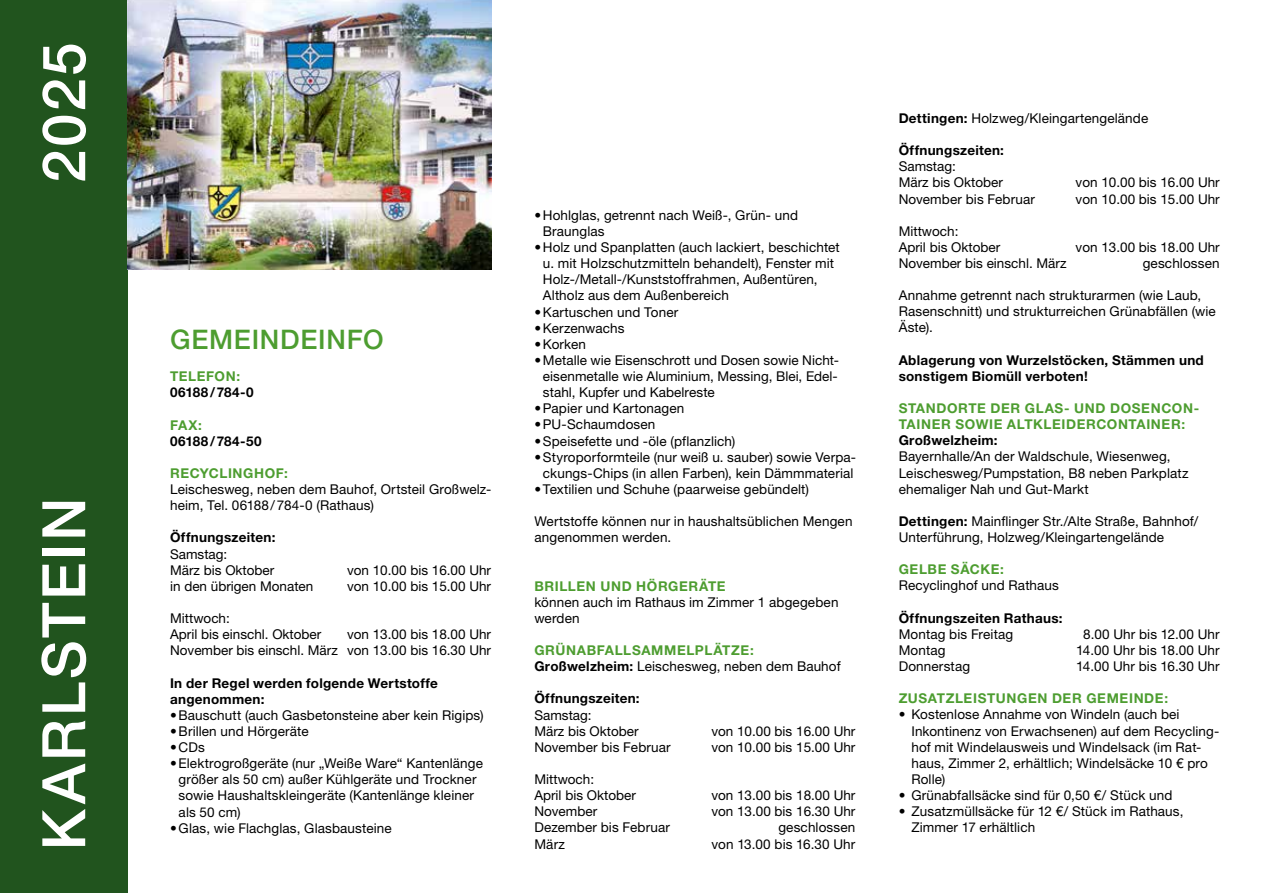
<style>
.page{position:relative;width:1263px;height:893px;background:#fff}
.page>*{position:absolute;margin:0;border:0;box-sizing:border-box;transform-origin:0 0}
.t1{font:500 60px "Helvetica Neue LT Pro";letter-spacing:.04em;color:#fff}
.t2{font:500 27px "Helvetica Neue LT Pro";letter-spacing:.03em;color:#4d9d30}
.t3{font:13.5px/16px "Helvetica Neue LT Pro";letter-spacing:.01em;color:#000}
.t4{font:700 13.5px/16px "Helvetica Neue LT Pro";letter-spacing:.02em;color:#000}
.t5{font:700 13.5px/16px "Helvetica Neue LT Pro";letter-spacing:.045em;color:#4d9d30}
.s1{font-weight:500}
.s2{font-weight:700;color:#4d9d30}
.s3{font-weight:700}
</style>
<div class="page">
<div style="left:0;top:0;width:128px;height:893px;background:#21541e"></div>
<img style="left:128px;top:0;width:364px;height:270px">
<h1 class="t1" style="left:28px;top:183px;width:142px;rotate:-90deg">2025</h1>
<h1 class="t1" style="left:28px;top:850px;width:354px;rotate:-90deg">KARLSTEIN</h1>
<h2 class="t2" style="left:170px;top:323px;width:215px">GEMEINDEINFO</h2>
<p class="t5" style="left:170px;top:368px;width:72px">TELEFON:</p>
<p class="t4" style="left:170px;top:384px;width:85px">06188/784-0</p>
<p class="t5" style="left:170px;top:416px;width:33px">FAX:</p>
<p class="t4" style="left:170px;top:433px;width:93px">06188/784-50</p>
<p class="t5" style="left:170px;top:465px;width:119px">RECYCLINGHOF:</p>
<p class="t3" style="left:170px;top:481px;width:323px">Leischesweg, neben dem Bauhof, Ortsteil Großwelz&shy;heim, Tel. 06188/784-0 (Rathaus)</p>
<p class="t4" style="left:170px;top:529px;width:107px">Öffnungszeiten:</p>
<p class="t3" style="left:170px;top:545px;width:106px">Samstag:<br>März bis Oktober</p>
<p class="t3" style="left:347px;top:561px;width:146px">von 10.00 bis 16.00 Uhr</p>
<p class="t3" style="left:170px;top:578px;width:145px">in den übrigen Monaten</p>
<p class="t3" style="left:347px;top:578px;width:146px">von 10.00 bis 15.00 Uhr</p>
<p class="t3" style="left:170px;top:610px;width:153px">Mittwoch:<br>April bis einschl. Oktober</p>
<p class="t3" style="left:170px;top:626px;width:323px;text-align:right">von 13.00 bis 18.00 Uhr<br>November bis einschl. März von 13.00 bis 16.30 Uhr</p>
<p class="t4" style="left:170px;top:674px;width:269px">In der Regel werden folgende Wertstoffe angenommen:</p>
<p class="t3" style="left:170px;top:707px;width:315px"><span class="s1">•</span>Bauschutt (auch Gasbetonsteine aber kein Rigips)</p>
<p class="t3" style="left:170px;top:723px;width:140px"><span class="s1">•</span>Brillen und Hörgeräte</p>
<p class="t3" style="left:170px;top:739px;width:36px"><span class="s1">•</span>CDs</p>
<p class="t3" style="left:179px;top:755px;width:306px;text-indent:-9px"><span class="s1">•</span>Elektrogroßgeräte (nur „Weiße Ware“ Kantenlänge größer als 50 cm) außer Kühlgeräte und Trockner sowie Haushaltskleingeräte (Kantenlänge kleiner als 50 cm)</p>
<p class="t3" style="left:170px;top:819px;width:223px"><span class="s1">•</span>Glas, wie Flachglas, Glasbausteine</p>
<p class="t3" style="left:543px;top:207px;width:257px;text-indent:-9px"><span class="s1">•</span>Hohlglas, getrennt nach Weiß-, Grün- und<br>Braunglas</p>
<p class="t3" style="left:543px;top:239px;width:298px;text-indent:-9px"><span class="s1">•</span>Holz und Spanplatten (auch lackiert, beschichtet u. mit Holzschutzmitteln behandelt), Fenster mit Holz-/Metall-/Kunststoffrahmen, Außentüren, Altholz aus dem Außenbereich</p>
<p class="t3" style="left:534px;top:303px;width:145px"><span class="s1">•</span>Kartuschen und Toner</p>
<p class="t3" style="left:534px;top:319px;width:92px"><span class="s1">•</span>Kerzenwachs</p>
<p class="t3" style="left:534px;top:336px;width:53px"><span class="s1">•</span>Korken</p>
<p class="t3" style="left:543px;top:352px;width:298px;text-align:justify;text-indent:-9px"><span class="s1">•</span>Metalle wie Eisenschrott und Dosen sowie Nicht&shy;eisenmetalle wie Aluminium, Messing, Blei, Edel&shy;stahl, Kupfer und Kabelreste</p>
<p class="t3" style="left:534px;top:400px;width:151px"><span class="s1">•</span>Papier und Kartonagen</p>
<p class="t3" style="left:534px;top:416px;width:122px"><span class="s1">•</span>PU-Schaumdosen</p>
<p class="t3" style="left:534px;top:432px;width:202px"><span class="s1">•</span>Speisefette und -öle (pflanzlich)</p>
<p class="t3" style="left:534px;top:448px;width:323px;text-align:center"><span class="s1">•</span>Styroporformteile (nur weiß u. sauber) sowie Verpa&shy;ckungs-Chips (in allen Farben), kein Dämmmaterial</p>
<p class="t3" style="left:534px;top:481px;width:276px"><span class="s1">•</span>Textilien und Schuhe (paarweise gebündelt)</p>
<p class="t3" style="left:534px;top:513px;width:320px">Wertstoffe können nur in haushaltsüblichen Mengen angenommen werden.</p>
<p class="t5" style="left:534px;top:577px;width:193px">BRILLEN UND HÖRGERÄTE</p>
<p class="t3" style="left:534px;top:594px;width:306px">können auch im Rathaus im Zimmer 1 abgegeben werden</p>
<p class="t3" style="left:534px;top:642px;width:308px"><span class="s2">GRÜNABFALLSAMMELPLÄTZE:<br></span><span class="s3">Großwelzheim:</span> Leischesweg, neben dem Bauhof</p>
<p class="t4" style="left:534px;top:690px;width:107px">Öffnungszeiten:</p>
<p class="t3" style="left:534px;top:706px;width:106px">Samstag:<br>März bis Oktober</p>
<p class="t3" style="left:711px;top:723px;width:146px">von 10.00 bis 16.00 Uhr</p>
<p class="t3" style="left:534px;top:739px;width:138px">November bis Februar</p>
<p class="t3" style="left:711px;top:739px;width:146px">von 10.00 bis 15.00 Uhr</p>
<p class="t3" style="left:534px;top:771px;width:103px">Mittwoch:<br>April bis Oktober</p>
<p class="t3" style="left:711px;top:787px;width:146px">von 13.00 bis 18.00 Uhr</p>
<p class="t3" style="left:534px;top:803px;width:64px">November</p>
<p class="t3" style="left:711px;top:803px;width:146px">von 13.00 bis 16.30 Uhr</p>
<p class="t3" style="left:534px;top:819px;width:137px">Dezember bis Februar</p>
<p class="t3" style="left:778px;top:819px;width:79px">geschlossen</p>
<p class="t3" style="left:534px;top:835px;width:32px">März</p>
<p class="t3" style="left:712px;top:835px;width:145px">von 13.00 bis 16.30 Uhr</p>
<p class="t3" style="left:899px;top:110px;width:251px"><span class="s3">Dettingen:</span> Holzweg/Kleingartengelände</p>
<p class="t4" style="left:899px;top:142px;width:107px">Öffnungszeiten:</p>
<p class="t3" style="left:899px;top:158px;width:106px">Samstag:<br>März bis Oktober</p>
<p class="t3" style="left:1076px;top:174px;width:146px">von 10.00 bis 16.00 Uhr</p>
<p class="t3" style="left:899px;top:190px;width:138px">November bis Februar</p>
<p class="t3" style="left:1076px;top:190px;width:146px">von 10.00 bis 15.00 Uhr</p>
<p class="t3" style="left:899px;top:223px;width:103px">Mittwoch:<br>April bis Oktober</p>
<p class="t3" style="left:1076px;top:239px;width:146px">von 13.00 bis 18.00 Uhr</p>
<p class="t3" style="left:899px;top:255px;width:169px">November bis einschl. März</p>
<p class="t3" style="left:1143px;top:255px;width:79px">geschlossen</p>
<p class="t3" style="left:899px;top:287px;width:319px">Annahme getrennt nach strukturarmen (wie Laub,<br>Rasenschnitt) und strukturreichen Grünabfällen (wie<br>Äste).</p>
<p class="t4" style="left:899px;top:352px;width:307px">Ablagerung von Wurzelstöcken, Stämmen und sonstigem Biomüll verboten!</p>
<p class="t5" style="left:899px;top:400px;width:302px">STANDORTE DER GLAS- UND DOSENCON-<br>TAINER SOWIE ALTKLEIDERCONTAINER:</p>
<p class="t4" style="left:899px;top:432px;width:100px">Großwelzheim:</p>
<p class="t3" style="left:899px;top:448px;width:291px">Bayernhalle/An der Waldschule, Wiesenweg,<br>Leischesweg/Pumpstation, B8 neben Parkplatz ehemaliger Nah und Gut-Markt</p>
<p class="t3" style="left:899px;top:513px;width:301px"><span class="s3">Dettingen:</span> Mainflinger Str./Alte Straße, Bahnhof/<br>Unterführung, Holzweg/Kleingartengelände</p>
<p class="t5" style="left:899px;top:561px;width:107px">GELBE SÄCKE:</p>
<p class="t3" style="left:899px;top:577px;width:162px">Recyclinghof und Rathaus</p>
<p class="t4" style="left:899px;top:610px;width:165px">Öffnungszeiten Rathaus:</p>
<p class="t3" style="left:899px;top:626px;width:116px">Montag bis Freitag</p>
<p class="t3" style="left:1083px;top:626px;width:138px">8.00 Uhr bis 12.00 Uhr</p>
<p class="t3" style="left:899px;top:642px;width:48px">Montag</p>
<p class="t3" style="left:1076px;top:642px;width:145px">14.00 Uhr bis 18.00 Uhr</p>
<p class="t3" style="left:899px;top:658px;width:73px">Donnerstag</p>
<p class="t3" style="left:1076px;top:658px;width:145px">14.00 Uhr bis 16.30 Uhr</p>
<p class="t5" style="left:899px;top:690px;width:271px">ZUSATZLEISTUNGEN DER GEMEINDE:</p>
<p class="t3" style="left:911px;top:706px;width:309px;text-indent:-13px"><span class="s1">•</span> Kostenlose Annahme von Windeln (auch bei Inkontinenz von Erwachsenen) auf dem Recycling&shy;hof mit Windelausweis und Windelsack (im Rat&shy;haus, Zimmer 2, erhältlich; Windelsäcke 10 € pro Rolle)</p>
<p class="t3" style="left:899px;top:787px;width:275px"><span class="s1">•</span> Grünabfallsäcke sind für 0,50 €/ Stück und</p>
<p class="t3" style="left:911px;top:803px;width:274px;text-indent:-13px"><span class="s1">•</span> Zusatzmüllsäcke für 12 €/ Stück im Rathaus,<br>Zimmer 17 erhältlich</p>
</div>
